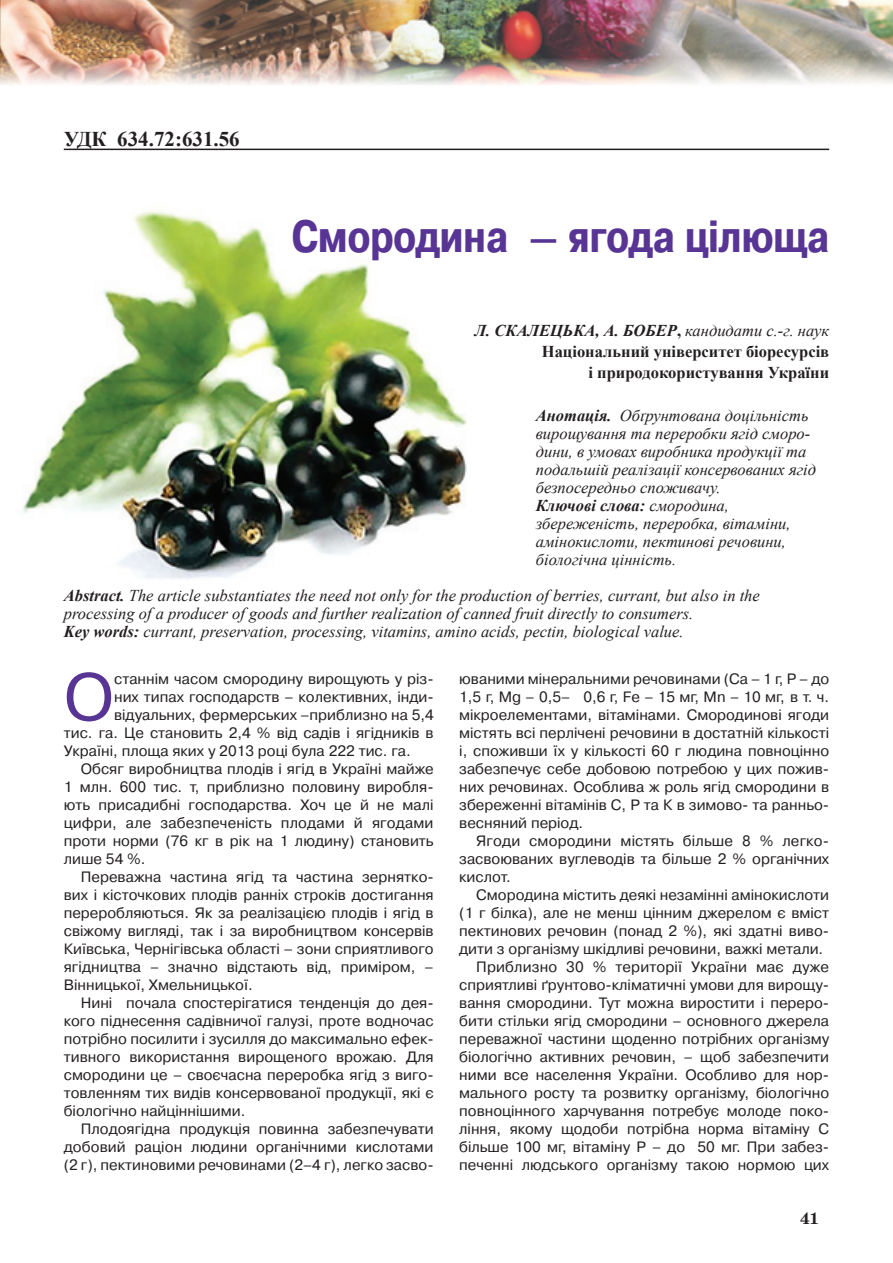
<style>
.page{position:relative;width:893px;height:1263px;background:#fff}
.page>*{position:absolute;margin:0;border:0;box-sizing:border-box;transform-origin:0 0}
.Bodi{font:66.45px "Pragmatica C";color:#583594}
.Назва{font:700 45px "Pragmatica Cond C";color:#583594}
.номер{font:700 21px "Times New Roman";color:#231f20}
.annotasija{font:italic 16.5px/18px "Times New Roman";color:#231f20}
.avtor{font:700 16.5px "Times New Roman";color:#231f20}
.avtor-2{font:italic 700 16.5px "Times New Roman";color:#231f20}
.Osnova{font:700 16.5px "School Book C";color:#231f20}
.Bodi-2{font:15px/18px "Pragmatica C";color:#231f20;text-align:justify}
.s1{font-style:normal}
.s2{font-weight:400}
.s3{font-weight:700}
</style>
<div class="page">
<img style="left:0;top:0;width:893px;height:85px">
<img style="left:22px;top:211px;width:445px;height:369px">
<hr style="left:64px;top:149px;width:765px;height:1px;background:#231f20">
<p class="номер" style="left:64px;top:124px;width:177px">УДК 634.72:631.56</p>
<p class="Назва" style="left:292px;top:211px;width:539px">Смородина – ягода цілюща</p>
<p class="avtor-2" style="left:475px;top:319px;width:356px">Л. СКАЛЕЦЬКА, А. БОБЕР<span class="s1">,</span> <span class="s2">кандидати с.-г. наук</span></p>
<p class="avtor" style="left:542px;top:340px;width:289px">Національний університет біоресурсів</p>
<p class="avtor" style="left:588px;top:361px;width:242px">і природокористування України</p>
<p class="annotasija" style="left:536px;top:406px;width:282px"><span class="s3">Анотація.</span> Обґрунтована доцільність вирощування та переробки ягід сморо&shy;дини, в умовах виробника продукції та подальшій реалізації консервованих ягід безпосередньо споживачу.</p>
<p class="annotasija" style="left:536px;top:496px;width:256px"><span class="s3">Ключові слова:</span> смородина, збереженість, переробка, вітаміни, амінокислоти, пектинові речовини, біологічна цінність.</p>
<p class="annotasija" style="left:64px;top:586px;width:698px"><span class="s3">Abstract.</span> The article substantiates the need not only for the production of berries, currant, but also in the processing of a producer of goods and further realization of canned fruit directly to consumers.</p>
<p class="annotasija" style="left:64px;top:622px;width:621px"><span class="s3">Key words:</span> currant, preservation, processing, vitamins, amino acids, pectin, biological value.</p>
<p class="Bodi" style="left:64px;top:660px;width:52px">О</p>
<p class="Bodi-2" style="left:114px;top:670px;width:321px">станнім часом смородину вирощують у різ-</p>
<p class="Bodi-2" style="left:114px;top:688px;width:321px">них типах господарств – колективних, інди-</p>
<p class="Bodi-2" style="left:114px;top:706px;width:321px">відуальних, фермерських –приблизно на 5,4</p>
<p class="Bodi-2" style="left:64px;top:724px;width:371px">тис. га. Це становить 2,4 % від садів і ягідників в</p>
<p class="Bodi-2" style="left:64px;top:742px;width:349px">Україні, площа яких у 2013 році була 222 тис. га.</p>
<p class="Bodi-2" style="left:64px;top:760px;width:371px;text-indent:17px">Обсяг виробництва плодів і ягід в Україні майже 1 млн. 600 тис. т, приблизно половину виробля&shy;ють присадибні господарства. Хоч це й не малі цифри, але забезпеченість плодами й ягодами проти норми (76 кг в рік на 1 людину) становить лише 54 %.</p>
<p class="Bodi-2" style="left:64px;top:868px;width:371px;text-indent:17px">Переважна частина ягід та частина зернятко&shy;вих і кісточкових плодів ранніх строків достигання переробляються. Як за реалізацією плодів і ягід в свіжому вигляді, так і за виробництвом консервів Київська, Чернігівська області – зони сприятливого ягідництва – значно відстають від, приміром, – Вінницької, Хмельницької.</p>
<p class="Bodi-2" style="left:64px;top:994px;width:371px;text-indent:17px">Нині почала спостерігатися тенденція до дея&shy;кого піднесення садівничої галузі, проте водночас потрібно посилити і зусилля до максимально ефек&shy;тивного використання вирощеного врожаю. Для смородини це – своєчасна переробка ягід з виго&shy;товленням тих видів консервованої продукції, які є біологічно найціннішими.</p>
<p class="Bodi-2" style="left:64px;top:1120px;width:371px;text-indent:17px">Плодоягідна продукція повинна забезпечувати добовий раціон людини органічними кислотами (2 г), пектиновими речовинами (2–4 г), легко засво-</p>
<p class="Bodi-2" style="left:459px;top:670px;width:371px">юваними мінеральними речовинами (Са – 1 г, Р – до 1,5 г, Мg – 0,5– 0,6 г, Fe – 15 мг, Мn – 10 мг, в т. ч. мікроелементами, вітамінами. Смородинові ягоди містять всі перлічені речовини в достатній кількості і, споживши їх у кількості 60 г людина повноцінно забезпечує себе добовою потребою у цих пожив&shy;них речовинах. Особлива ж роль ягід смородини в збереженні вітамінів С, Р та К в зимово- та ранньо&shy;весняний період.</p>
<p class="Bodi-2" style="left:459px;top:832px;width:371px;text-indent:17px">Ягоди смородини містять більше 8 % легко&shy;засвоюваних вуглеводів та більше 2 % органічних кислот.</p>
<p class="Bodi-2" style="left:459px;top:886px;width:371px;text-indent:17px">Смородина містить деякі незамінні амінокислоти (1 г білка), але не менш цінним джерелом є вміст пектинових речовин (понад 2 %), які здатні виво&shy;дити з організму шкідливі речовини, важкі метали.</p>
<p class="Bodi-2" style="left:459px;top:958px;width:371px;text-indent:17px">Приблизно 30 % території України має дуже сприятливі ґрунтово-кліматичні умови для вирощу&shy;вання смородини. Тут можна виростити і переро&shy;бити стільки ягід смородини – основного джерела переважної частини щоденно потрібних організму біологічно активних речовин, – щоб забезпечити ними все населення України. Особливо для нор&shy;мального росту та розвитку організму, біологічно повноцінного харчування потребує молоде поко&shy;ління, якому щодоби потрібна норма вітаміну С більше 100 мг, вітаміну Р – до 50 мг. При забез&shy;печенні людського організму такою нормою цих</p>
<p class="Osnova" style="left:800px;top:1209px;width:21px">41</p>
</div>
